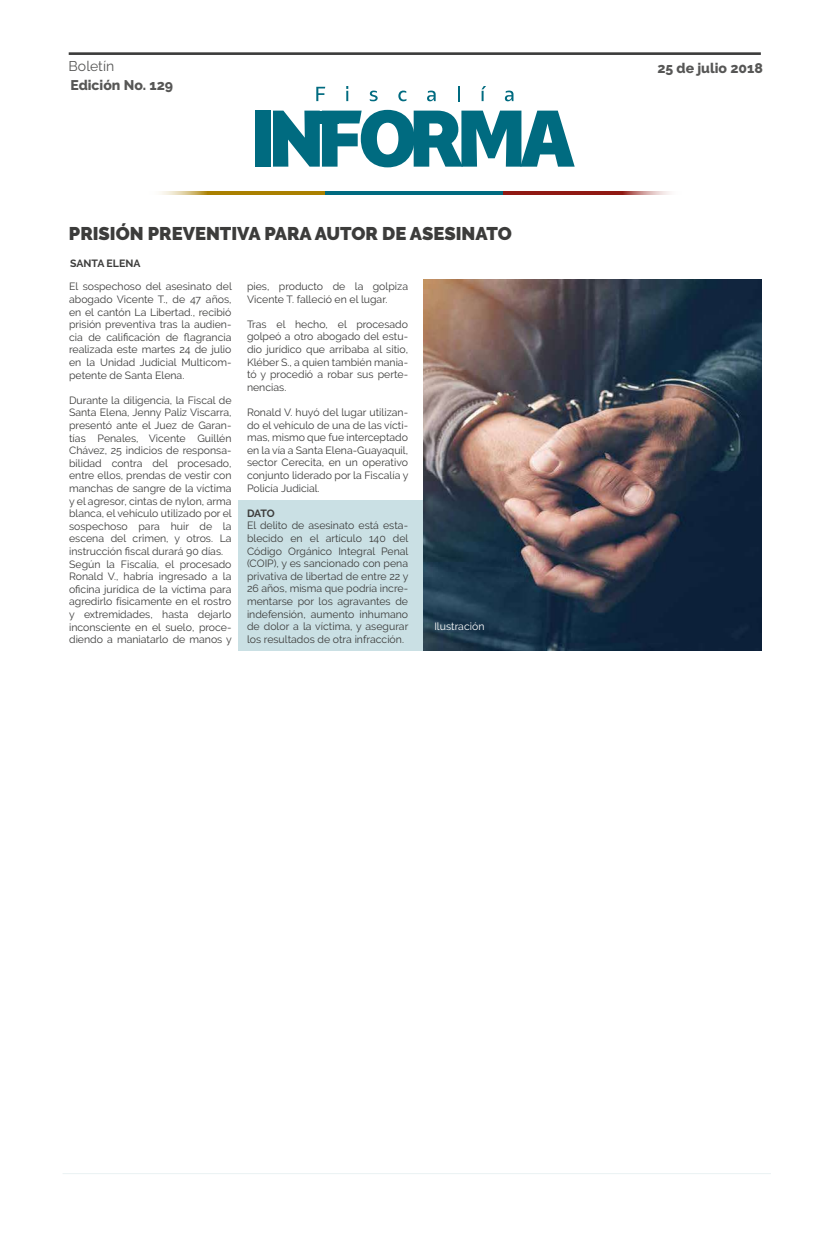
<style>
.page{position:relative;width:832px;height:1254px;background:#fff}
.page>*{position:absolute;margin:0;border:0;box-sizing:border-box;transform-origin:0 0}
.t1{font:900 18.38px "Raleway";color:#3c3c3b}
.t2{font:800 14px "Raleway";color:#575756}
.t3{font:14px "Raleway";color:#575756}
.t4{font:10.5px/12.6px "Raleway";color:#3c3c3b;text-align:justify}
.t5{font:700 10.5px "Raleway";color:#3c3c3b}
.t6{font:10.5px "Raleway";color:#fff}
</style>
<div class="page">
<div style="left:238px;top:500px;width:197px;height:150px;background:#cae0e4"></div>
<hr style="left:63px;top:1173px;width:707px;height:1px;background:#1d7180">
<hr style="left:266px;top:192px;width:60px;height:3px;background:#aa8000">
<hr style="left:326px;top:192px;width:59px;height:3px;background:#006b80">
<hr style="left:385px;top:192px;width:59px;height:3px;background:#006b80">
<hr style="left:444px;top:192px;width:59px;height:3px;background:#006b80">
<hr style="left:503px;top:192px;width:59px;height:3px;background:#901913">
<hr style="left:562px;top:192px;width:59px;height:3px;background:#901913">
<svg style="left:621px;top:192px;width:49px;height:3px"></svg>
<hr style="left:208px;top:192px;width:59px;height:3px;background:#aa8000">
<svg style="left:160px;top:192px;width:48px;height:3px"></svg>
<hr style="left:69px;top:52px;width:691px;height:3px;background:#3c3c3b">
<svg style="left:316px;top:87px;width:9px;height:14px"></svg>
<svg style="left:346px;top:86px;width:2px;height:15px"></svg>
<svg style="left:369px;top:91px;width:8px;height:10px"></svg>
<svg style="left:398px;top:91px;width:8px;height:10px"></svg>
<svg style="left:427px;top:91px;width:8px;height:10px"></svg>
<svg style="left:458px;top:86px;width:1px;height:15px"></svg>
<svg style="left:481px;top:86px;width:5px;height:15px"></svg>
<svg style="left:504px;top:91px;width:9px;height:10px"></svg>
<div style="left:255px;top:111px;width:15px;height:56px;background:#006b80"></div>
<svg style="left:273px;top:110px;width:301px;height:57px"></svg>
<div style="left:305px;top:111px;width:33px;height:12px;background:#006b80"></div>
<img style="left:423px;top:279px;width:337px;height:371px">
<h2 class="t3" style="left:69px;top:58px;width:47px">Boletín</h2>
<h2 class="t2" style="left:71px;top:77px;width:104px">Edición No. 129</h2>
<h1 class="t1" style="left:69px;top:223px;width:444px">PRISIÓN PREVENTIVA PARA AUTOR DE ASESINATO</h1>
<p class="t5" style="left:70px;top:257px;width:72px">SANTA ELENA</p>
<p class="t4" style="left:69px;top:280px;width:164px">El sospechoso del asesinato del abogado Vicente T., de 47 años, en el cantón La Libertad., recibió prisión preventiva tras la audien&shy;cia de calificación de flagrancia realizada este martes 24 de julio en la Unidad Judicial Multicom&shy;petente de Santa Elena.</p>
<p class="t4" style="left:69px;top:394px;width:164px;text-align:left">Durante la diligencia, la Fiscal de<br>Santa Elena, Jenny Paliz Viscarra, presentó ante el Juez de Garan&shy;tías Penales, Vicente Guillén<br>Chávez, 25 indicios de responsa&shy;bilidad contra del procesado, entre ellos, prendas de vestir con manchas de sangre de la víctima y el agresor, cintas de nylon, arma blanca, el vehículo utilizado por el sospechoso para huir de la escena del crimen, y otros. La instrucción fiscal durará 90 días.<br>Según la Fiscalía, el procesado<br>Ronald V., habría ingresado a la oficina jurídica de la víctima para agredirlo físicamente en el rostro y extremidades, hasta dejarlo inconsciente en el suelo, proce&shy;diendo a maniatarlo de manos y</p>
<p class="t4" style="left:247px;top:280px;width:162px">pies, producto de la golpiza<br>Vicente T. falleció en el lugar.</p>
<p class="t4" style="left:247px;top:318px;width:162px">Tras el hecho, el procesado golpeó a otro abogado del estu&shy;dio jurídico que arribaba al sitio, Kléber S., a quien también mania&shy;tó y procedió a robar sus perte&shy;nencias.</p>
<p class="t4" style="left:247px;top:406px;width:163px">Ronald V. huyó del lugar utilizan&shy;do el vehículo de una de las vícti&shy;mas, mismo que fue interceptado en la vía a Santa Elena-Guayaquil, sector Cerecita, en un operativo conjunto liderado por la Fiscalía y Policía Judicial.</p>
<p class="t5" style="left:247px;top:507px;width:29px">DATO</p>
<p class="t4" style="left:247px;top:519px;width:163px">El delito de asesinato está esta&shy;blecido en el artículo 140 del Código Orgánico Integral Penal (COIP), y es sancionado con pena privativa de libertad de entre 22 y 26 años, misma que podría incre&shy;mentarse por los agravantes de indefensión, aumento inhumano de dolor a la víctima, y asegurar los resultados de otra infracción.</p>
<p class="t6" style="left:434px;top:620px;width:52px">Ilustración</p>
<h2 class="t2" style="left:657px;top:60px;width:107px">25 de julio 2018</h2>
</div>
